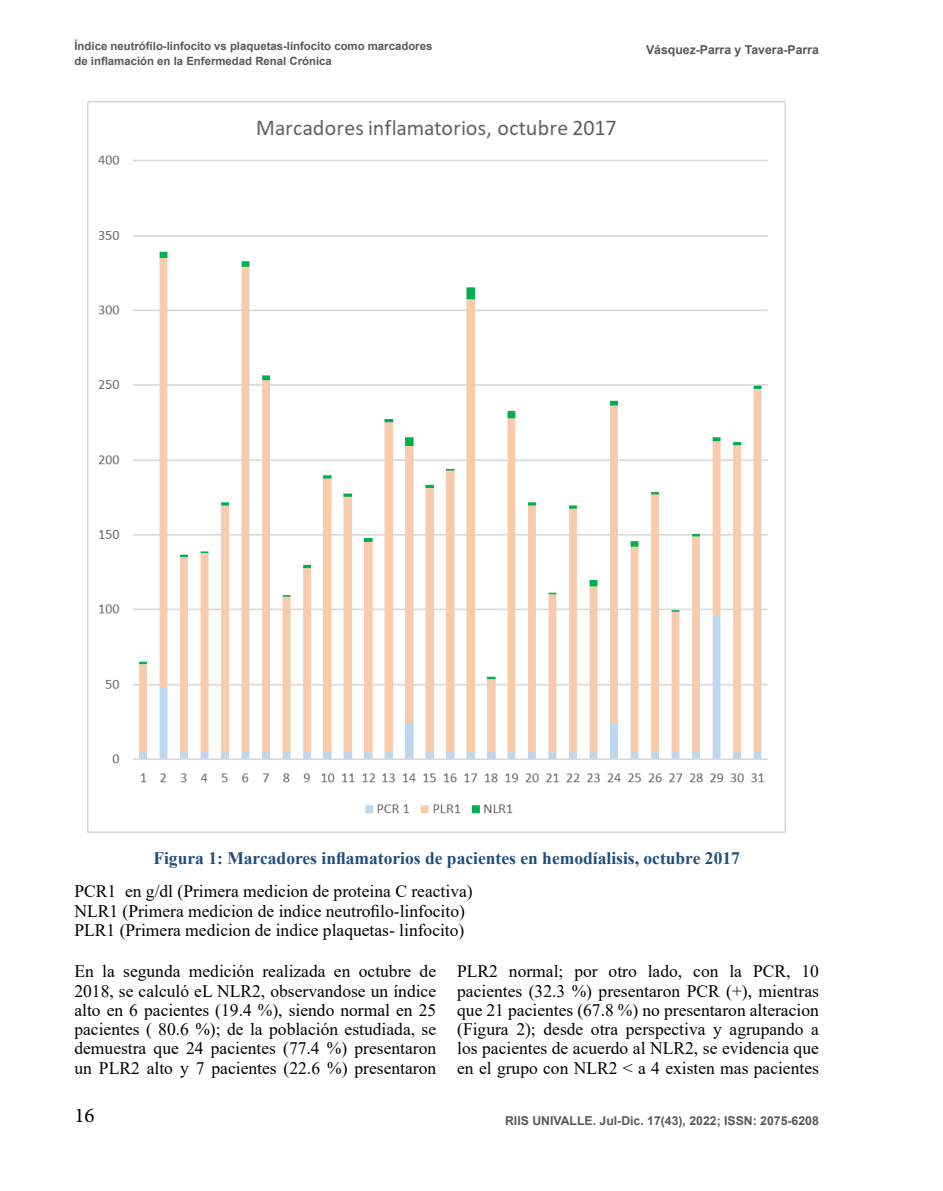
<style>
.page{position:relative;width:943px;height:1191px;background:#fff}
.page>*{position:absolute;margin:0;border:0;box-sizing:border-box;transform-origin:0 0}
.t1{font:21px "Minion Pro";color:#000}
.t2{font:17.5px/19.2px "Times New Roman";color:#000;text-align:justify}
.t3{font:700 17.5px "Times New Roman";color:#1f4e79}
.t4{font:700 12.25px "Arial";color:#585856}
.t5{font:700 11.38px/15.8px "Arial";color:#585856}
</style>
<div class="page">
<img style="left:87px;top:101px;width:698px;height:731px">
<p class="t5" style="left:74px;top:38px;width:359px">Índice neutrófilo-linfocito vs plaquetas-linfocito como marcadores de inflamación en la Enfermedad Renal Crónica</p>
<p class="t4" style="left:646px;top:41px;width:174px">Vásquez-Parra y Tavera-Parra</p>
<p class="t3" style="left:153px;top:845px;width:588px">Figura 1: Marcadores inflamatorios de pacientes en hemodíalisis, octubre 2017</p>
<p class="t2" style="left:74px;top:881px;width:400px;text-align:left">PCR1 en g/dl (Primera medicion de proteina C reactiva)<br>NLR1 (Primera medicion de indice neutrofilo-linfocito)<br>PLR1 (Primera medicion de indice plaquetas- linfocito)</p>
<p class="t2" style="left:74px;top:961px;width:363px">En la segunda medición realizada en octubre de 2018, se calculó eL NLR2, observandose un índice alto en 6 pacientes (19.4 %), siendo normal en 25 pacientes ( 80.6 %); de la población estudiada, se demuestra que 24 pacientes (77.4 %) presentaron un PLR2 alto y 7 pacientes (22.6 %) presentaron</p>
<p class="t2" style="left:457px;top:961px;width:363px">PLR2 normal; por otro lado, con la PCR, 10 pacientes (32.3 %) presentaron PCR (+), mientras que 21 pacientes (67.8 %) no presentaron alteracion (Figura 2); desde otra perspectiva y agrupando a los pacientes de acuerdo al NLR2, se evidencia que en el grupo con NLR2 &lt; a 4 existen mas pacientes</p>
<p class="t1" style="left:74px;top:1101px;width:22px">16</p>
<p class="t4" style="left:505px;top:1111px;width:315px">RIIS UNIVALLE. Jul-Dic. 17(43), 2022; ISSN: 2075-6208</p>
</div>
